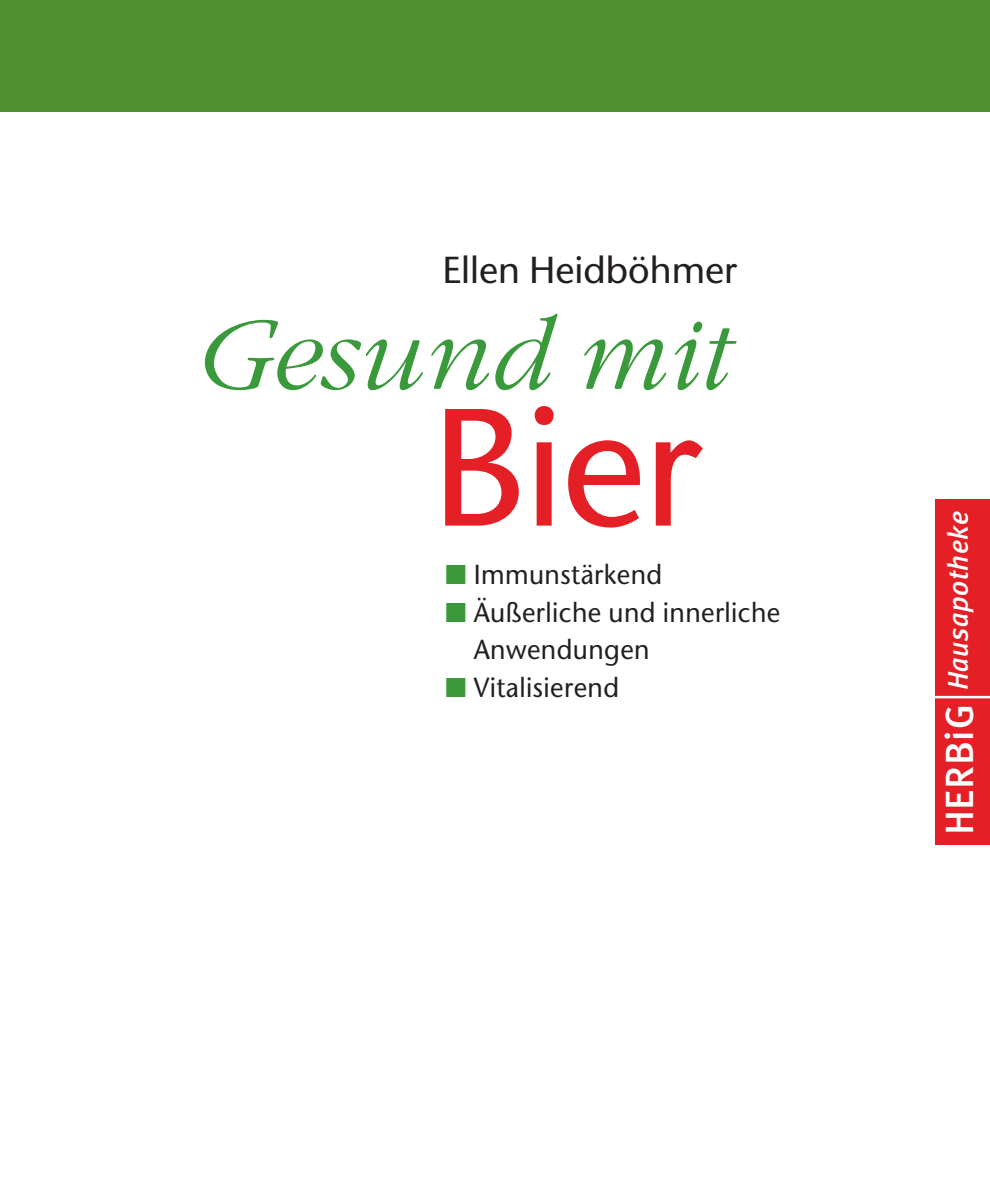
<style>
.page{position:relative;width:990px;height:1202px;background:#fff}
.page>*{position:absolute;margin:0;border:0;box-sizing:border-box;transform-origin:0 0}
.t1{font:500 166.5px "Stone Sans Std";color:#e41f25}
.t2{font:italic 300 108px "ITC Garamond Std";color:#3a9a3b}
.t3{font:500 37.5px "Stone Sans Std";color:#231f20}
.t4{font:italic 500 28.25px "Meta Plus";color:#fff}
.t5{font:500 27.5px/37.5px "Stone Sans Std";letter-spacing:.015em;color:#231f20;scale:.96 1}
.s1{color:#3a9a3b}
.s2{font-style:normal;font-size:39.25px}
</style>
<div class="page">
<div style="left:0;top:0;width:989px;height:112px;background:#509030"></div>
<div style="left:934px;top:499px;width:55px;height:346px;background:#e41f25"></div>
<hr style="left:934px;top:696px;width:55px;height:2px;background:#fff">
<h3 class="t3" style="left:442px;top:247px;width:296px">Ellen Heidböhmer</h3>
<h2 class="t2" style="left:197px;top:296px;width:535px">Gesund mit</h2>
<h1 class="t1" style="left:431px;top:368px;width:272px">Bier</h1>
<p class="t5" style="left:445px;top:556px;width:227px"><span class="s1">■</span> Immunstärkend</p>
<p class="t5" style="left:473px;top:593px;width:321px;text-indent:-28px"><span class="s1">■</span> Äußerliche und innerliche<br>Anwendungen</p>
<p class="t5" style="left:445px;top:668px;width:182px"><span class="s1">■</span> Vitalisierend</p>
<p class="t4" style="left:941px;top:835px;width:326px;rotate:-90deg"><span class="s2">HERBiG</span> Hausapotheke</p>
</div>
